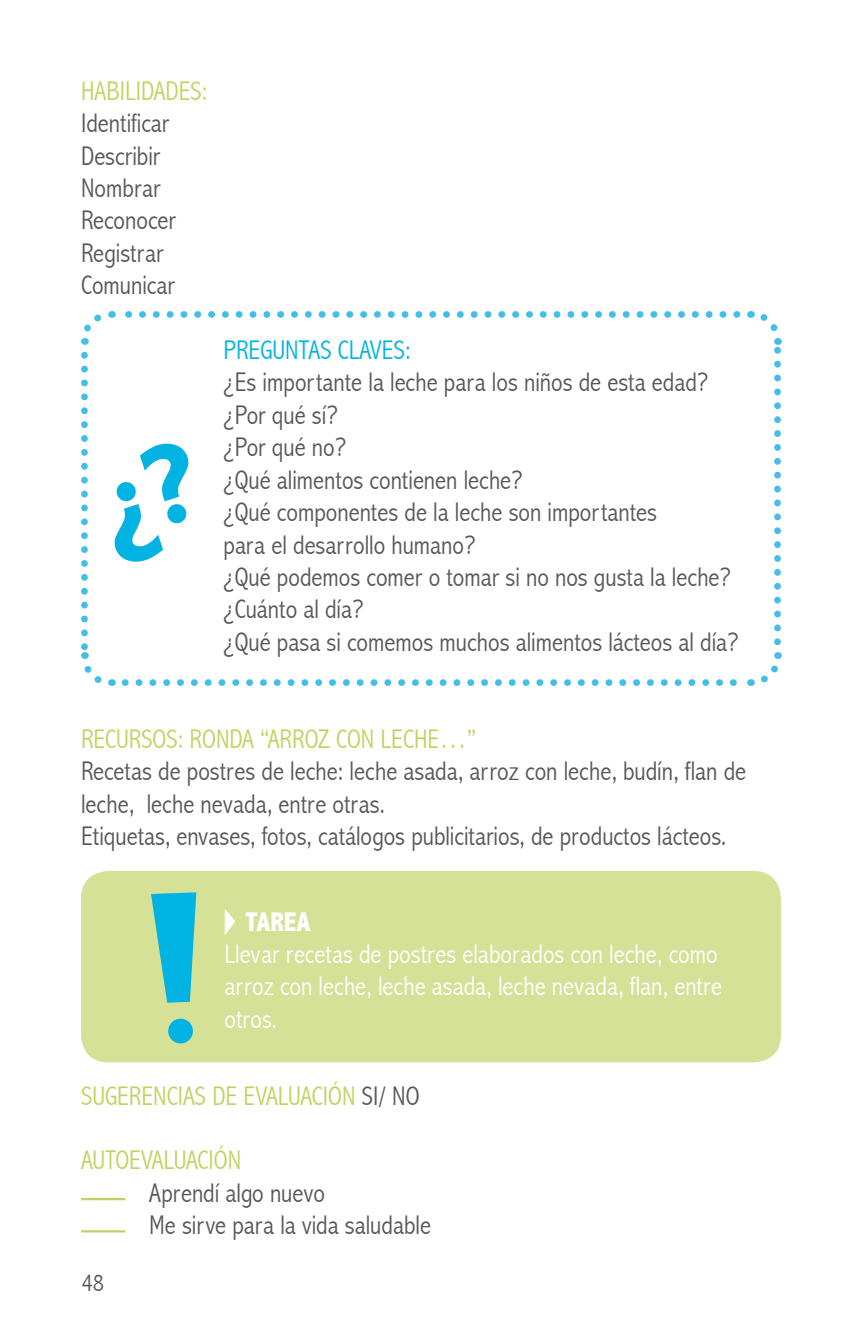
<style>
.page{position:relative;width:862px;height:1340px;background:#fff}
.page>*{position:absolute;margin:0;border:0;box-sizing:border-box;transform-origin:0 0}
.t1{font:300 condensed 27px/32.4px "Abadi";color:#58585a}
.t2{font:300 condensed 27px/32.4px "Abadi";color:#fff}
.t3{font:300 condensed 27px "Abadi";color:#c0d362}
.t4{font:300 condensed 27px "Abadi";color:#00b3e3}
.t5{font:800 condensed 27px "Abadi";color:#fff}
.t6{font:300 condensed 24.75px "Abadi";color:#58585a}
</style>
<div class="page">
<svg style="left:125px;top:311px;width:611px;height:7px"></svg>
<svg style="left:750px;top:652px;width:32px;height:34px"></svg>
<svg style="left:749px;top:311px;width:33px;height:331px"></svg>
<svg style="left:81px;top:311px;width:31px;height:34px"></svg>
<hr style="left:81px;top:1197px;width:44px;height:3px;background:#c0d362">
<hr style="left:81px;top:1230px;width:44px;height:2px;background:#c0d362">
<div style="left:81px;top:871px;width:699px;height:191px;background:#d4e197;border-radius:27px"></div>
<svg style="left:151px;top:892px;width:45px;height:110px"></svg>
<div style="left:168px;top:1018px;width:25px;height:25px;background:#00b3e3;border-radius:50%"></div>
<svg style="left:225px;top:909px;width:10px;height:26px"></svg>
<svg style="left:81px;top:355px;width:656px;height:331px"></svg>
<p class="t3" style="left:81px;top:75px;width:26px">Habilidades</p>
<p class="t3" style="left:202px;top:75px;width:7px">:</p>
<p class="t1" style="left:81px;top:107px;width:96px">Identificar<br>Describir<br>Nombrar<br>Reconocer<br>Registrar<br>Comunicar</p>
<p class="t4" style="left:223px;top:334px;width:26px">Preguntas</p>
<p class="t4" style="left:337px;top:334px;width:12px">claves</p>
<p class="t4" style="left:405px;top:334px;width:7px">:</p>
<p class="t1" style="left:223px;top:366px;width:516px">¿Es importante la leche para los niños de esta edad? ¿Por qué sí?<br>¿Por qué no?<br>¿Qué alimentos contienen leche?<br>¿Qué componentes de la leche son importantes<br>para el desarrollo humano?<br>¿Qué podemos comer o tomar si no nos gusta la leche? ¿Cuánto al día?<br>¿Qué pasa si comemos muchos alimentos lácteos al día?</p>
<p class="t3" style="left:81px;top:723px;width:26px">Recursos</p>
<p class="t3" style="left:177px;top:723px;width:26px">: ronda</p>
<p class="t3" style="left:260px;top:723px;width:33px">“Arroz</p>
<p class="t3" style="left:336px;top:723px;width:57px">con leche</p>
<p class="t3" style="left:439px;top:723px;width:38px">…”</p>
<p class="t1" style="left:81px;top:755px;width:666px">Recetas de postres de leche: leche asada, arroz con leche, budín, flan de leche, leche nevada, entre otras.<br>Etiquetas, envases, fotos, catálogos publicitarios, de productos lácteos.</p>
<p class="t5" style="left:245px;top:906px;width:67px">TAREA</p>
<p class="t2" style="left:224px;top:937px;width:499px">Llevar recetas de postres elaborados con leche, como arroz con leche, leche asada, leche nevada, flan, entre otros.</p>
<p class="t3" style="left:81px;top:1079px;width:24px">Sugerencias</p>
<p class="t3" style="left:212px;top:1079px;width:55px">de Evaluación</p>
<p class="t1" style="left:361px;top:1079px;width:59px">SI/ NO</p>
<p class="t3" style="left:81px;top:1144px;width:24px">Autoevaluación</p>
<p class="t1" style="left:149px;top:1176px;width:283px">Aprendí algo nuevo<br>Me sirve para la vida saludable</p>
<p class="t6" style="left:81px;top:1268px;width:24px">48</p>
</div>
